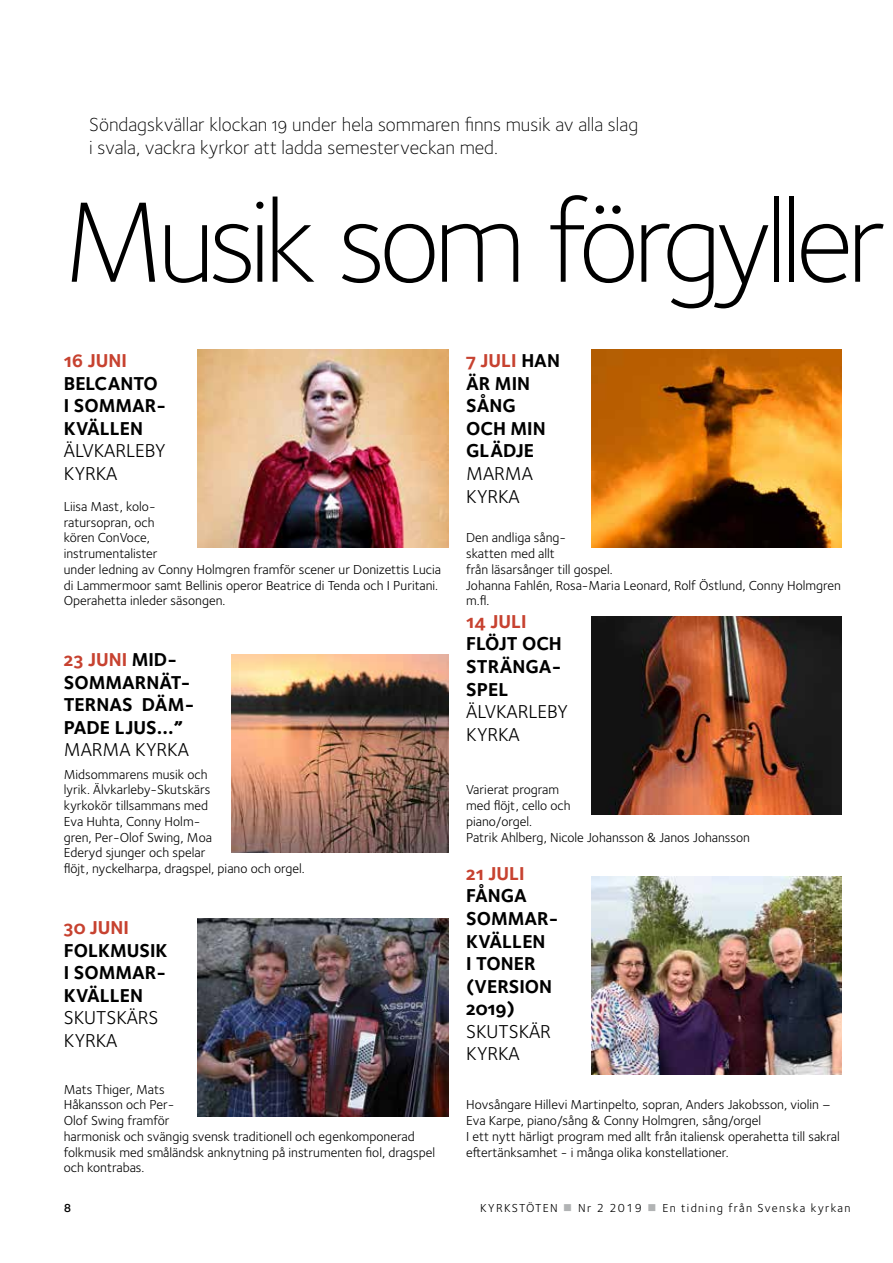
<style>
.page{position:relative;width:893px;height:1263px;background:#fff}
.page>*{position:absolute;margin:0;border:0;box-sizing:border-box;transform-origin:0 0}
.t1{font:300 118.5px "Foundry Sterling";letter-spacing:-.055em;color:#000}
.t2{font:300 19.5px/22.5px "Foundry Sterling";color:#000}
.t3{font:700 19.35px/22.5px "Foundry Sterling";color:#000}
.t4{font:19.35px/22.5px "Foundry Sterling";color:#000}
.t5{font:700 19.35px "Foundry Sterling";color:#c74230}
.t6{font:13.5px/15.8px "Foundry Sterling";color:#000}
.t7{font:12px "Foundry Sterling";letter-spacing:.11em;color:#000}
.t8{font:600 12px "Foundry Sterling";color:#000}
.s1{color:#c74230}
.s2{color:#b1b3b4}
</style>
<div class="page">
<img style="left:198px;top:350px;width:251px;height:197px">
<img style="left:232px;top:655px;width:217px;height:198px">
<img style="left:591px;top:350px;width:251px;height:197px">
<img style="left:591px;top:617px;width:251px;height:197px">
<img style="left:591px;top:877px;width:251px;height:197px">
<img style="left:198px;top:918px;width:251px;height:198px">
<h2 class="t2" style="left:89px;top:114px;width:550px">Söndagskvällar klockan 19 under hela sommaren finns musik av alla slag i svala, vackra kyrkor att ladda semesterveckan med.</h2>
<h1 class="t1" style="left:62px;top:173px;width:825px">Musik som förgyller</h1>
<h3 class="t5" style="left:64px;top:349px;width:65px">16 JUNI</h3>
<h3 class="t3" style="left:64px;top:373px;width:104px">BELCANTO<br>I SOMMAR-<br>KVÄLLEN</h3>
<h3 class="t4" style="left:64px;top:440px;width:103px">ÄLVKARLEBY<br>KYRKA</h3>
<p class="t6" style="left:64px;top:498px;width:379px">Liisa Mast, kolo-<br>ratursopran, och<br>kören ConVoce,<br>instrumentalister<br>under ledning av Conny Holmgren framför scener ur Donizettis Lucia di Lammermoor samt Bellinis operor Beatrice di Tenda och I Puritani.<br>Operahetta inleder säsongen.</p>
<h3 class="t3" style="left:64px;top:649px;width:132px"><span class="s1">23 JUNI</span> MID-<br>SOMMARNÄT-<br>TERNAS DÄM-<br>PADE LJUS...”</h3>
<h3 class="t4" style="left:64px;top:739px;width:127px">MARMA KYRKA</h3>
<p class="t6" style="left:64px;top:766px;width:242px">Midsommarens musik och<br>lyrik. Älvkarleby-Skutskärs<br>kyrkokör tillsammans med<br>Eva Huhta, Conny Holm-<br>gren, Per-Olof Swing, Moa<br>Ederyd sjunger och spelar<br>flöjt, nyckelharpa, dragspel, piano och orgel.</p>
<h3 class="t5" style="left:64px;top:916px;width:67px">30 JUNI</h3>
<h3 class="t3" style="left:64px;top:939px;width:105px;text-align:justify">FOLKMUSIK I SOMMAR-KVÄLLEN</h3>
<h3 class="t4" style="left:64px;top:1006px;width:96px">SKUTSKÄRS<br>KYRKA</h3>
<p class="t6" style="left:64px;top:1081px;width:373px">Mats Thiger, Mats<br>Håkansson och Per-<br>Olof Swing framför<br>harmonisk och svängig svensk traditionell och egenkomponerad folkmusik med småländsk anknytning på instrumenten fiol, dragspel och kontrabas.</p>
<h3 class="t3" style="left:466px;top:350px;width:95px"><span class="s1">7 JULI</span> HAN<br>ÄR MIN<br>SÅNG<br>OCH MIN<br>GLÄDJE</h3>
<h3 class="t4" style="left:466px;top:462px;width:68px">MARMA<br>KYRKA</h3>
<p class="t6" style="left:466px;top:530px;width:376px">Den andliga sång-<br>skatten med allt<br>från läsarsånger till gospel.<br>Johanna Fahlén, Rosa-Maria Leonard, Rolf Östlund, Conny Holmgren m.fl.</p>
<h3 class="t5" style="left:466px;top:610px;width:62px">14 JULI</h3>
<h3 class="t3" style="left:466px;top:633px;width:97px;text-align:justify">FLÖJT OCH STRÄNGA-SPEL</h3>
<h3 class="t4" style="left:466px;top:700px;width:103px">ÄLVKARLEBY<br>KYRKA</h3>
<p class="t6" style="left:466px;top:782px;width:285px">Varierat program<br>med flöjt, cello och<br>piano/orgel.<br>Patrik Ahlberg, Nicole Johansson &amp; Janos Johansson</p>
<h3 class="t5" style="left:466px;top:862px;width:60px">21 JULI</h3>
<h3 class="t3" style="left:466px;top:885px;width:94px">FÅNGA<br>SOMMAR-<br>KVÄLLEN<br>I TONER (VERSION<br>2019)</h3>
<h3 class="t4" style="left:466px;top:1020px;width:86px">SKUTSKÄR<br>KYRKA</h3>
<p class="t6" style="left:466px;top:1097px;width:375px">Hovsångare Hillevi Martinpelto, sopran, Anders Jakobsson, violin – Eva Karpe, piano/sång &amp; Conny Holmgren, sång/orgel<br>I ett nytt härligt program med allt från italiensk operahetta till sakral eftertänksamhet - i många olika konstellationer.</p>
<p class="t8" style="left:64px;top:1200px;width:9px">8</p>
<p class="t7" style="left:480px;top:1200px;width:372px">KYRKSTÖTEN <span class="s2">■</span> Nr 2 2019 <span class="s2">■</span> En tidning från Svenska kyrkan</p>
</div>
